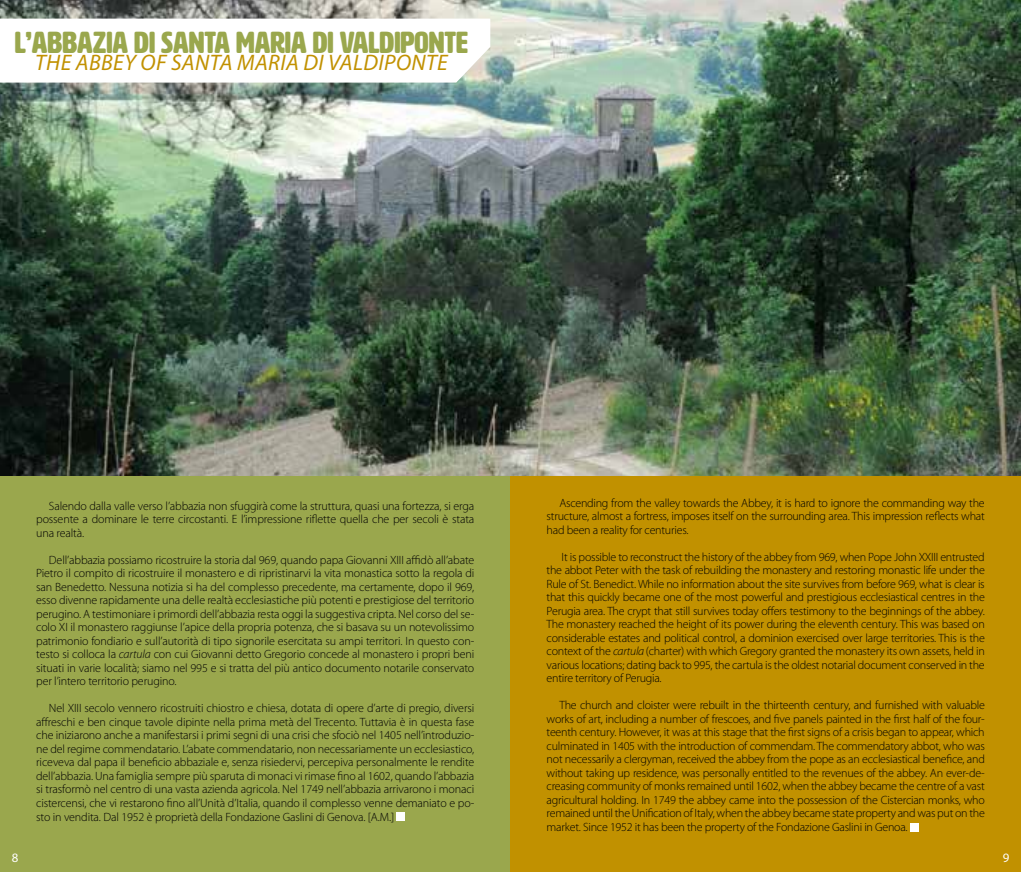
<style>
.page{position:relative;width:1021px;height:872px;background:#fff}
.page>*{position:absolute;margin:0;border:0;box-sizing:border-box;transform-origin:0 0}
.t1{font:30px "HWT Artz";color:#9aa74d}
.t2{font:italic 22.5px "Myriad Pro";letter-spacing:.02em;color:#c19100}
.t3{font:18px "Myriad Arabic";color:#fff}
.t4{font:300 12px/13.5px "Myriad Pro";letter-spacing:-.015em;color:#000;text-align:justify}
.s1{font-style:italic}
</style>
<div class="page">
<img style="left:0;top:0;width:1020px;height:476px">
<svg style="left:0;top:19px;width:490px;height:64px"></svg>
<div style="left:0;top:476px;width:511px;height:396px;background:#9aa74d"></div>
<div style="left:510px;top:476px;width:510px;height:396px;background:#c19100"></div>
<div style="left:396px;top:812px;width:9px;height:8px;background:#fff"></div>
<div style="left:910px;top:822px;width:8px;height:9px;background:#fff"></div>
<h1 class="t1" style="left:15px;top:26px;width:455px">L’ABBAZIA DI SANTA MARIA DI VALDIPONTE</h1>
<h2 class="t2" style="left:35px;top:49px;width:414px">THE ABBEY OF SANTA MARIA DI VALDIPONTE</h2>
<p class="t4" style="left:36px;top:499px;width:439px;text-indent:13px">Salendo dalla valle verso l’abbazia non sfuggirà come la struttura, quasi una fortezza, si erga possente a dominare le terre circostanti. E l’impressione riflette quella che per secoli è stata una realtà.</p>
<p class="t4" style="left:36px;top:553px;width:440px;text-indent:13px">Dell’abbazia possiamo ricostruire la storia dal 969, quando papa Giovanni XIII affidò all’abate Pietro il compito di ricostruire il monastero e di ripristinarvi la vita monastica sotto la regola di san Benedetto. Nessuna notizia si ha del complesso precedente, ma certamente, dopo il 969, esso divenne rapidamente una delle realtà ecclesiastiche più potenti e prestigiose del territorio perugino. A testimoniare i primordi dell’abbazia resta oggi la suggestiva cripta. Nel corso del se&shy;colo XI il monastero raggiunse l’apice della propria potenza, che si basava su un notevolissimo patrimonio fondiario e sull’autorità di tipo signorile esercitata su ampi territori. In questo con&shy;testo si colloca la <span class="s1">cartula</span> con cui Giovanni detto Gregorio concede al monastero i propri beni situati in varie località; siamo nel 995 e si tratta del più antico documento notarile conservato per l’intero territorio perugino.</p>
<p class="t4" style="left:36px;top:701px;width:439px;text-indent:13px">Nel XIII secolo vennero ricostruiti chiostro e chiesa, dotata di opere d’arte di pregio, diversi affreschi e ben cinque tavole dipinte nella prima metà del Trecento. Tuttavia è in questa fase che iniziarono anche a manifestarsi i primi segni di una crisi che sfociò nel 1405 nell’introduzio&shy;ne del regime commendatario. L’abate commendatario, non necessariamente un ecclesiastico, riceveva dal papa il beneficio abbaziale e, senza risiedervi, percepiva personalmente le rendite dell’abbazia. Una famiglia sempre più sparuta di monaci vi rimase fino al 1602, quando l’abbazia si trasformò nel centro di una vasta azienda agricola. Nel 1749 nell’abbazia arrivarono i monaci cistercensi, che vi restarono fino all’Unità d’Italia, quando il complesso venne demaniato e po&shy;sto in vendita. Dal 1952 è proprietà della Fondazione Gaslini di Genova. [A.M.]</p>
<p class="t4" style="left:546px;top:495px;width:439px;text-indent:13px">Ascending from the valley towards the Abbey, it is hard to ignore the commanding way the structure, almost a fortress, imposes itself on the surrounding area. This impression reflects what had been a reality for centuries.</p>
<p class="t4" style="left:546px;top:549px;width:440px;text-indent:15px">It is possible to reconstruct the history of the abbey from 969, when Pope John XXIII entrusted the abbot Peter with the task of rebuilding the monastery and restoring monastic life under the Rule of St. Benedict. While no information about the site survives from before 969, what is clear is that this quickly became one of the most powerful and prestigious ecclesiastical centres in the Perugia area. The crypt that still survives today offers testimony to the beginnings of the abbey.<br>The monastery reached the height of its power during the eleventh century. This was based on considerable estates and political control, a dominion exercised over large territories. This is the context of the <span class="s1">cartula</span> (charter) with which Gregory granted the monastery its own assets, held in various locations; dating back to 995, the cartula is the oldest notarial document conserved in the entire territory of Perugia.</p>
<p class="t4" style="left:546px;top:698px;width:440px;text-indent:13px">The church and cloister were rebuilt in the thirteenth century, and furnished with valuable works of art, including a number of frescoes, and five panels painted in the first half of the four&shy;teenth century. However, it was at this stage that the first signs of a crisis began to appear, which culminated in 1405 with the introduction of commendam. The commendatory abbot, who was not necessarily a clergyman, received the abbey from the pope as an ecclesiastical benefice, and without taking up residence, was personally entitled to the revenues of the abbey. An ever-de&shy;creasing community of monks remained until 1602, when the abbey became the centre of a vast agricultural holding. In 1749 the abbey came into the possession of the Cistercian monks, who remained until the Unification of Italy, when the abbey became state property and was put on the market. Since 1952 it has been the property of the Fondazione Gaslini in Genoa.</p>
<h3 class="t3" style="left:12px;top:845px;width:8px">8</h3>
<h3 class="t3" style="left:1002px;top:845px;width:8px">9</h3>
</div>
